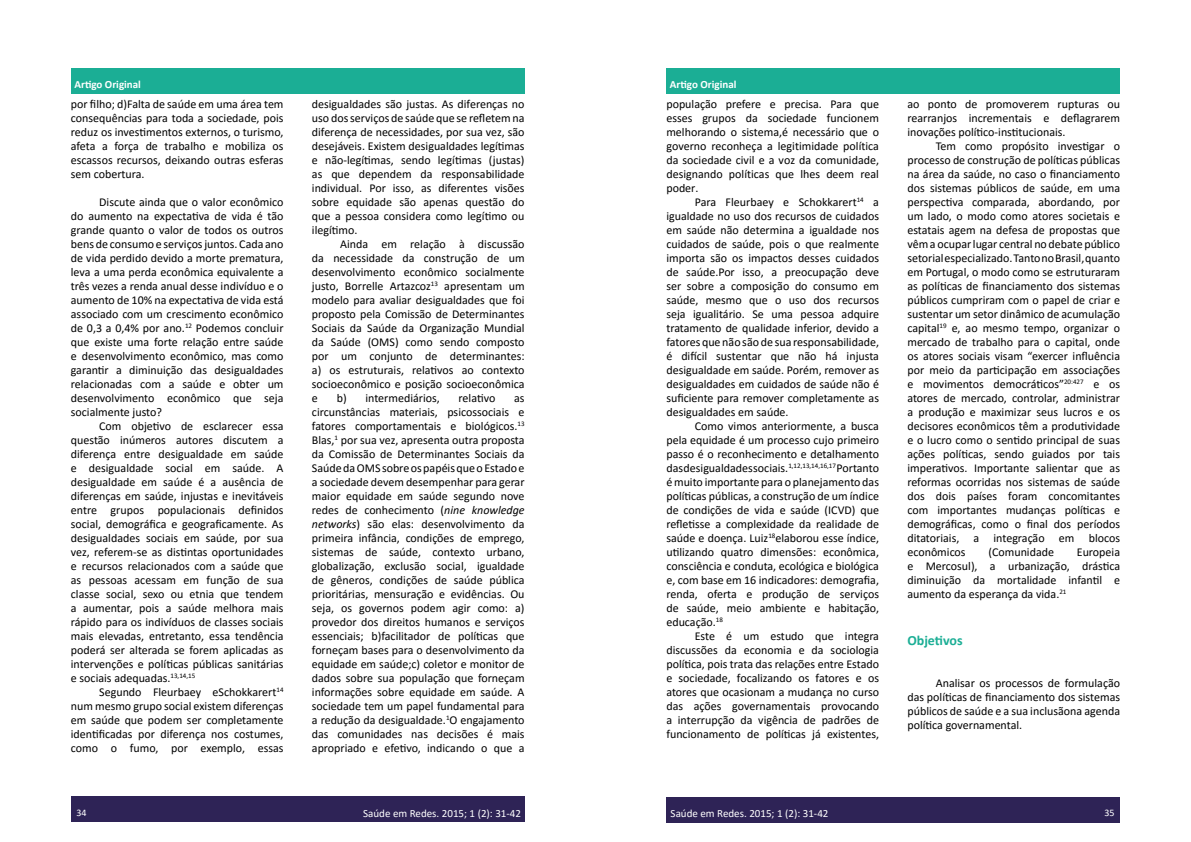
<style>
.page{position:relative;width:1191px;height:842px;background:#fff}
.page>*{position:absolute;margin:0;border:0;box-sizing:border-box;transform-origin:0 0}
.t1{font:700 14px "Calibri";color:#1bae95}
.t2{font:12px/14px "Calibri";color:#000;text-align:justify}
.t3{font:11px "Calibri";color:#fff}
.t4{font:700 11px "Calibri";color:#fff}
.t5{font:10px "Calibri";color:#fff}
.s1{font-style:italic}
</style>
<div class="page">
<div style="left:71px;top:797px;width:453px;height:25px;background:#2e2356"></div>
<div style="left:666px;top:797px;width:454px;height:26px;background:#2e2356"></div>
<div style="left:71px;top:68px;width:453px;height:26px;background:#1bae95"></div>
<div style="left:666px;top:68px;width:454px;height:26px;background:#1bae95"></div>
<p class="t4" style="left:74px;top:76px;width:68px">Artigo Original</p>
<p class="t4" style="left:670px;top:76px;width:68px">Artigo Original</p>
<p class="t2" style="left:71px;top:97px;width:214px">por filho; d)Falta de saúde em uma área tem consequências para toda a sociedade, pois reduz os investimentos externos, o turismo, afeta a força de trabalho e mobiliza os escassos recursos, deixando outras esferas sem cobertura.</p>
<p class="t2" style="left:71px;top:195px;width:214px;text-indent:28px">Discute ainda que o valor econômico do aumento na expectativa de vida é tão grande quanto o valor de todos os outros bens de consumo e serviços juntos. Cada ano de vida perdido devido a morte prematura, leva a uma perda econômica equivalente a três vezes a renda anual desse indivíduo e o aumento de 10% na expectativa de vida está associado com um crescimento econômico de 0,3 a 0,4% por ano.<sup>12</sup> Podemos concluir que existe uma forte relação entre saúde e desenvolvimento econômico, mas como garantir a diminuição das desigualdades relacionadas com a saúde e obter um desenvolvimento econômico que seja socialmente justo?</p>
<p class="t2" style="left:71px;top:419px;width:214px;text-indent:28px">Com objetivo de esclarecer essa questão inúmeros autores discutem a diferença entre desigualdade em saúde e desigualdade social em saúde. A desigualdade em saúde é a ausência de diferenças em saúde, injustas e inevitáveis entre grupos populacionais definidos social, demográfica e geograficamente. As desigualdades sociais em saúde, por sua vez, referem-se as distintas oportunidades e recursos relacionados com a saúde que as pessoas acessam em função de sua classe social, sexo ou etnia que tendem a aumentar, pois a saúde melhora mais rápido para os indivíduos de classes sociais mais elevadas, entretanto, essa tendência poderá ser alterada se forem aplicadas as intervenções e políticas públicas sanitárias e sociais adequadas.<sup>13,14,15</sup></p>
<p class="t2" style="left:71px;top:685px;width:214px;text-indent:28px">Segundo Fleurbaey eSchokkarert<sup>14 </sup>num mesmo grupo social existem diferenças em saúde que podem ser completamente identificadas por diferença nos costumes, como o fumo, por exemplo, essas</p>
<p class="t2" style="left:666px;top:97px;width:214px">população prefere e precisa. Para que esses grupos da sociedade funcionem melhorando o sistema,é necessário que o governo reconheça a legitimidade política da sociedade civil e a voz da comunidade, designando políticas que lhes deem real poder.</p>
<p class="t2" style="left:666px;top:195px;width:214px;text-indent:28px">Para Fleurbaey e Schokkarert<sup>14</sup> a igualdade no uso dos recursos de cuidados em saúde não determina a igualdade nos cuidados de saúde, pois o que realmente importa são os impactos desses cuidados de saúde.Por isso, a preocupação deve ser sobre a composição do consumo em saúde, mesmo que o uso dos recursos seja igualitário. Se uma pessoa adquire tratamento de qualidade inferior, devido a fatores que não são de sua responsabilidade, é difícil sustentar que não há injusta desigualdade em saúde. Porém, remover as desigualdades em cuidados de saúde não é suficiente para remover completamente as desigualdades em saúde.</p>
<p class="t2" style="left:666px;top:419px;width:214px;text-indent:28px">Como vimos anteriormente, a busca pela equidade é um processo cujo primeiro passo é o reconhecimento e detalhamento das desigualdades sociais.<sup>1,12,13,14,16,17</sup> Portanto é muito importante para o planejamento das políticas públicas, a construção de um índice de condições de vida e saúde (ICVD) que refletisse a complexidade da realidade de saúde e doença. Luiz<sup>18</sup>elaborou esse índice, utilizando quatro dimensões: econômica, consciência e conduta, ecológica e biológica e, com base em 16 indicadores: demografia, renda, oferta e produção de serviços de saúde, meio ambiente e habitação, educação.<sup>18</sup></p>
<p class="t2" style="left:666px;top:629px;width:214px;text-indent:28px">Este é um estudo que integra discussões da economia e da sociologia política, pois trata das relações entre Estado e sociedade, focalizando os fatores e os atores que ocasionam a mudança no curso das ações governamentais provocando a interrupção da vigência de padrões de funcionamento de políticas já existentes,</p>
<p class="t2" style="left:312px;top:97px;width:214px">desigualdades são justas. As diferenças no uso dos serviços de saúde que se refletem na diferença de necessidades, por sua vez, são desejáveis. Existem desigualdades legítimas e não-legítimas, sendo legítimas (justas) as que dependem da responsabilidade individual. Por isso, as diferentes visões sobre equidade são apenas questão do que a pessoa considera como legítimo ou ilegítimo.</p>
<p class="t2" style="left:312px;top:237px;width:214px;text-indent:28px">Ainda em relação à discussão da necessidade da construção de um desenvolvimento econômico socialmente justo, Borrelle Artazcoz<sup>13</sup> apresentam um modelo para avaliar desigualdades que foi proposto pela Comissão de Determinantes Sociais da Saúde da Organização Mundial da Saúde (OMS) como sendo composto por um conjunto de determinantes: a) os estruturais, relativos ao contexto socioeconômico e posição socioeconômica e</p>
<p class="t2" style="left:337px;top:391px;width:105px">b) intermediários,</p>
<p class="t2" style="left:458px;top:391px;width:38px">relativo</p>
<p class="t2" style="left:312px;top:391px;width:214px;text-indent:202px">as circunstâncias materiais, psicossociais e fatores comportamentais e biológicos.<sup>13<br></sup>Blas,<sup>1</sup> por sua vez, apresenta outra proposta da Comissão de Determinantes Sociais da Saúde da OMS sobre os papéis que o Estado e a sociedade devem desempenhar para gerar maior equidade em saúde segundo nove redes de conhecimento (<span class="s1">nine knowledge networks</span>) são elas: desenvolvimento da primeira infância, condições de emprego, sistemas de saúde, contexto urbano, globalização, exclusão social, igualdade de gêneros, condições de saúde pública prioritárias, mensuração e evidências. Ou seja, os governos podem agir como: a) provedor dos direitos humanos e serviços essenciais; b)facilitador de políticas que forneçam bases para o desenvolvimento da equidade em saúde;c) coletor e monitor de dados sobre sua população que forneçam informações sobre equidade em saúde. A sociedade tem um papel fundamental para a redução da desigualdade.<sup>1</sup>O engajamento das comunidades nas decisões é mais apropriado e efetivo, indicando o que a</p>
<p class="t2" style="left:907px;top:97px;width:214px">ao ponto de promoverem rupturas ou rearranjos incrementais e deflagrarem inovações político-institucionais.</p>
<p class="t2" style="left:907px;top:139px;width:214px;text-indent:28px">Tem como propósito investigar o processo de construção de políticas públicas na área da saúde, no caso o financiamento dos sistemas públicos de saúde, em uma perspectiva comparada, abordando, por um lado, o modo como atores societais e estatais agem na defesa de propostas que vêm a ocupar lugar central no debate público setorial especializado. Tanto no Brasil, quanto em Portugal, o modo como se estruturaram as políticas de financiamento dos sistemas públicos cumpriram com o papel de criar e sustentar um setor dinâmico de acumulação capital<sup>19</sup> e, ao mesmo tempo, organizar o mercado de trabalho para o capital, onde os atores sociais visam “exercer influência por meio da participação em associações e movimentos democráticos”<sup>20:427</sup> e os atores de mercado, controlar, administrar a produção e maximizar seus lucros e os decisores econômicos têm a produtividade e o lucro como o sentido principal de suas ações políticas, sendo guiados por tais imperativos. Importante salientar que as reformas ocorridas nos sistemas de saúde dos dois países foram concomitantes com importantes mudanças políticas e demográficas, como o final dos períodos ditatoriais, a integração em blocos econômicos</p>
<p class="t2" style="left:988px;top:545px;width:67px">(Comunidade</p>
<p class="t2" style="left:907px;top:545px;width:214px;text-indent:169px">Europeia e Mercosul), a urbanização, drástica diminuição da mortalidade infantil e aumento da esperança da vida.<sup>21</sup></p>
<p class="t1" style="left:907px;top:630px;width:57px">Objetivos</p>
<p class="t2" style="left:907px;top:676px;width:214px;text-indent:28px">Analisar os processos de formulação das políticas de financiamento dos sistemas públicos de saúde e a sua inclusãona agenda política governamental.</p>
<p class="t5" style="left:76px;top:806px;width:12px">34</p>
<p class="t3" style="left:363px;top:805px;width:159px">Saúde em Redes. 2015; 1 (2): 31-42</p>
<p class="t3" style="left:670px;top:806px;width:159px">Saúde em Redes. 2015; 1 (2): 31-42</p>
<p class="t5" style="left:1104px;top:806px;width:12px">35</p>
</div>
